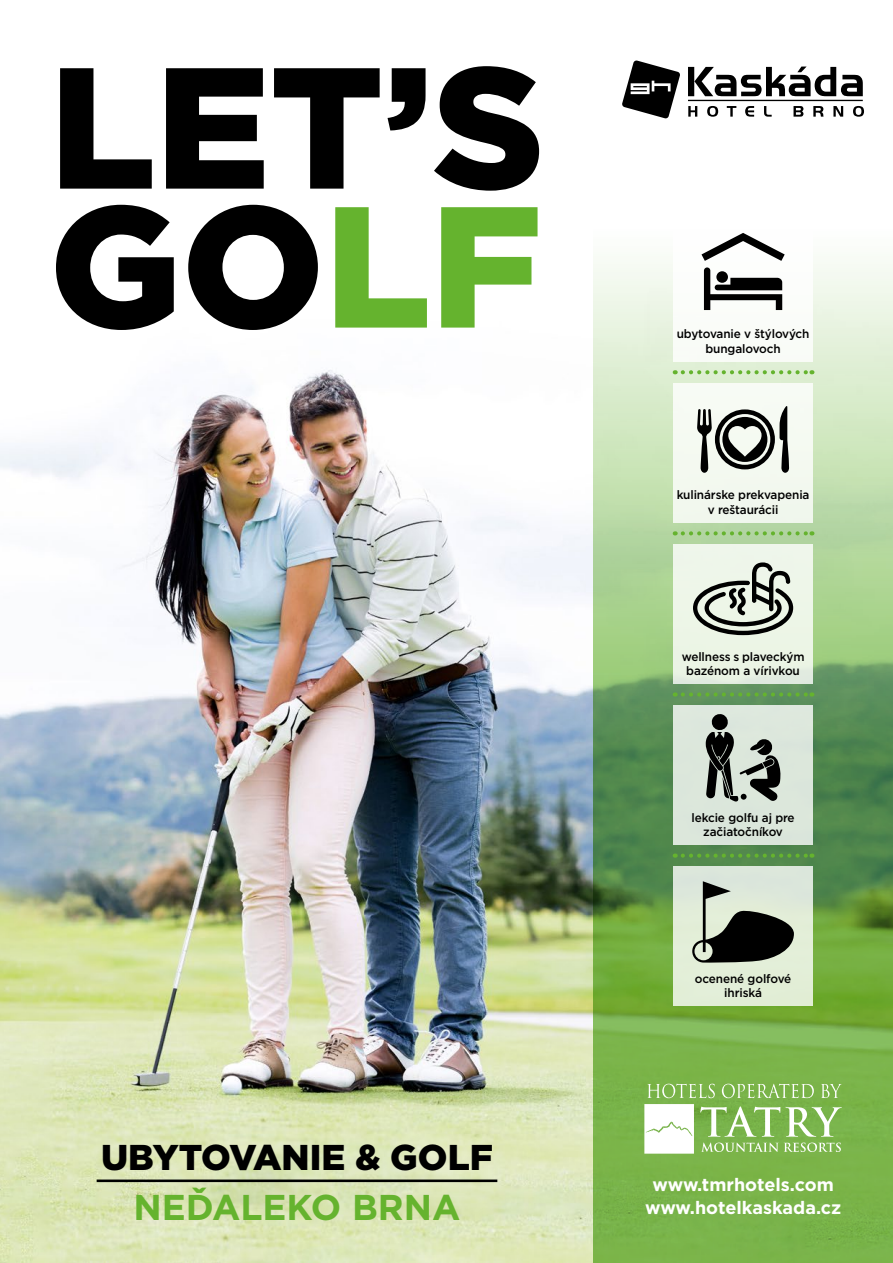
<style>
.page{position:relative;width:893px;height:1263px;background:#fff}
.page>*{position:absolute;margin:0;border:0;box-sizing:border-box;transform-origin:0 0}
.t1{font:900 171.9px/138.9px "Gotham";color:#000}
.t2{font:900 35.85px "Gotham";color:#000}
.t3{font:700 35.85px "Gotham";color:#65b32e}
.t4{font:700 18px/22.5px "Gotham";color:#fff;text-align:center}
.t5{font:500 12.15px/14.4px "Gotham";letter-spacing:-.01em;color:#000;text-align:center}
.s1{color:#65b32e}
</style>
<div class="page">
<img style="left:0;top:370px;width:593px;height:893px">
<svg style="left:593px;top:262px;width:300px;height:1001px;background:#8dba71"></svg>
<svg style="left:622px;top:60px;width:242px;height:59px"></svg>
<hr style="left:97px;top:1179px;width:400px;height:3px;background:#000">
<svg style="left:644px;top:1084px;width:198px;height:70px"></svg>
<div style="left:673px;top:222px;width:140px;height:140px;background:#fff"></div>
<svg style="left:701px;top:233px;width:84px;height:77px"></svg>
<svg style="left:683px;top:370px;width:129px;height:4px"></svg>
<svg style="left:683px;top:531px;width:129px;height:4px"></svg>
<svg style="left:683px;top:692px;width:129px;height:4px"></svg>
<svg style="left:683px;top:853px;width:129px;height:5px"></svg>
<div style="left:673px;top:705px;width:140px;height:140px;background:#dce7db"></div>
<svg style="left:706px;top:714px;width:75px;height:88px"></svg>
<div style="left:673px;top:866px;width:140px;height:140px;background:#e2eed8"></div>
<svg style="left:692px;top:881px;width:102px;height:82px"></svg>
<div style="left:673px;top:383px;width:140px;height:140px;background:#f3f9f0"></div>
<svg style="left:697px;top:406px;width:92px;height:67px"></svg>
<div style="left:673px;top:544px;width:140px;height:140px;background:#ecf5e6"></div>
<svg style="left:693px;top:562px;width:100px;height:73px"></svg>
<h1 class="t1" style="left:49px;top:56px;width:497px">LET’S<br>GO<span class="s1">LF</span></h1>
<h2 class="t2" style="left:101px;top:1133px;width:393px">UBYTOVANIE &amp; GOLF</h2>
<h2 class="t3" style="left:133px;top:1183px;width:328px">NEĎALEKO BRNA</h2>
<p class="t5" style="left:677px;top:327px;width:134px">ubytovanie v štýlových bungalovoch</p>
<p class="t5" style="left:677px;top:488px;width:134px">kulinárske prekvapenia v reštaurácii</p>
<p class="t5" style="left:682px;top:649px;width:124px">wellness s plaveckým bazénom a vírivkou</p>
<p class="t5" style="left:691px;top:810px;width:105px">lekcie golfu aj pre začiatočníkov</p>
<p class="t5" style="left:695px;top:971px;width:98px">ocenené golfové ihriská</p>
<h3 class="t4" style="left:645px;top:1173px;width:198px">www.tmrhotels.com www.hotelkaskada.cz</h3>
</div>
